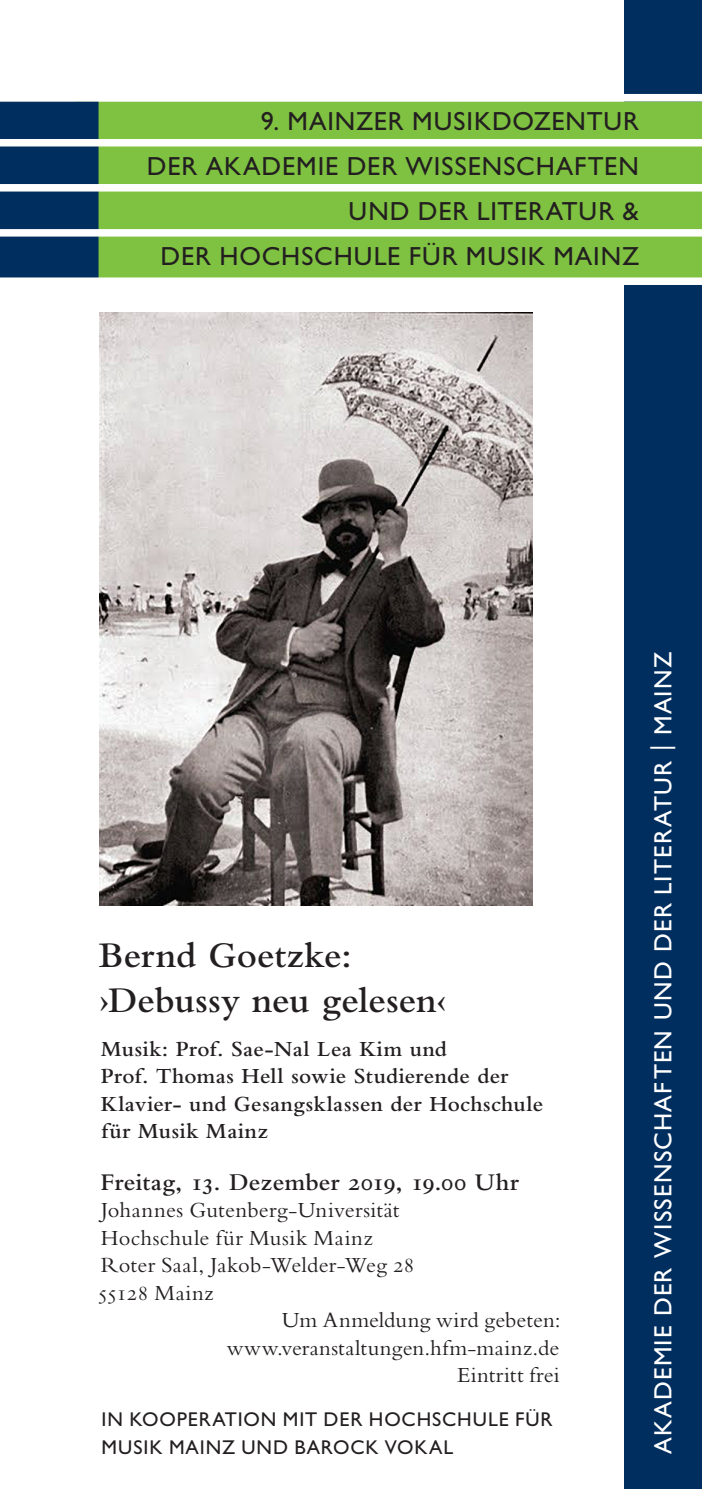
<style>
.page{position:relative;width:702px;height:1489px;background:#fff}
.page>*{position:absolute;margin:0;border:0;box-sizing:border-box;transform-origin:0 0}
.t1{font:600 37.5px/45px "Bembo Std";letter-spacing:-.005em;color:#231f20}
.t2{font:26.25px/45px "Gill Sans Std";letter-spacing:.035em;color:#231f20;text-align:right}
.t3{font:25px "Gill Sans Std";letter-spacing:.05em;color:#fff}
.t4{font:600 25px "Bembo Std";letter-spacing:.005em;color:#231f20}
.t5{font:22.5px "Bembo Std";letter-spacing:.015em;color:#231f20}
.t6{font:600 22.5px/27.5px "Bembo Std";letter-spacing:.015em;color:#231f20}
.t7{font:20px/27.5px "Gill Sans Std";letter-spacing:.045em;color:#231f20}
</style>
<div class="page">
<div style="left:624px;top:0;width:78px;height:1488px;background:#002e5e"></div>
<div style="left:98px;top:101px;width:604px;height:176px;background:#7fc241"></div>
<div style="left:0;top:101px;width:98px;height:176px;background:#002e5e"></div>
<div style="left:0;top:184px;width:702px;height:7px;background:#fff"></div>
<div style="left:0;top:139px;width:702px;height:7px;background:#fff"></div>
<div style="left:0;top:94px;width:702px;height:7px;background:#fff"></div>
<div style="left:0;top:229px;width:702px;height:7px;background:#fff"></div>
<div style="left:0;top:277px;width:702px;height:8px;background:#fff"></div>
<img style="left:99px;top:312px;width:433px;height:593px">
<p class="t2" style="left:147px;top:99px;width:493px">9. MAINZER MUSIKDOZENTUR<br>DER AKADEMIE DER WISSENSCHAFTEN<br>UND DER LITERATUR &amp;<br>DER HOCHSCHULE FÜR MUSIK MAINZ</p>
<h1 class="t1" style="left:99px;top:933px;width:348px">Bernd Goetzke: ›Debussy neu gelesen‹</h1>
<p class="t6" style="left:101px;top:1035px;width:444px">Musik: Prof. Sae-Nal Lea Kim und<br>Prof. Thomas Hell sowie Studierende der Klavier- und Gesangsklassen der Hochschule für Musik Mainz</p>
<p class="t4" style="left:101px;top:1168px;width:420px">Freitag, 13. Dezember 2019, 19.00 Uhr</p>
<p class="t5" style="left:101px;top:1197px;width:300px">Johannes Gutenberg-Universität</p>
<p class="t5" style="left:101px;top:1224px;width:273px">Hochschule für Musik Mainz</p>
<p class="t5" style="left:101px;top:1252px;width:315px">Roter Saal, Jakob-Welder-Weg 28</p>
<p class="t5" style="left:97px;top:1279px;width:118px">55128 Mainz</p>
<p class="t5" style="left:282px;top:1307px;width:280px">Um Anmeldung wird gebeten:</p>
<p class="t5" style="left:227px;top:1334px;width:334px">www.veranstaltungen.hfm-mainz.de</p>
<p class="t5" style="left:457px;top:1362px;width:104px">Eintritt frei</p>
<p class="t7" style="left:101px;top:1405px;width:452px">IN KOOPERATION MIT DER HOCHSCHULE FÜR<br>MUSIK MAINZ UND BAROCK VOKAL</p>
<p class="t3" style="left:648px;top:1453px;width:803px;rotate:-90deg">AKADEMIE DER WISSENSCHAFTEN UND DER LITERATUR | MAINZ</p>
</div>
